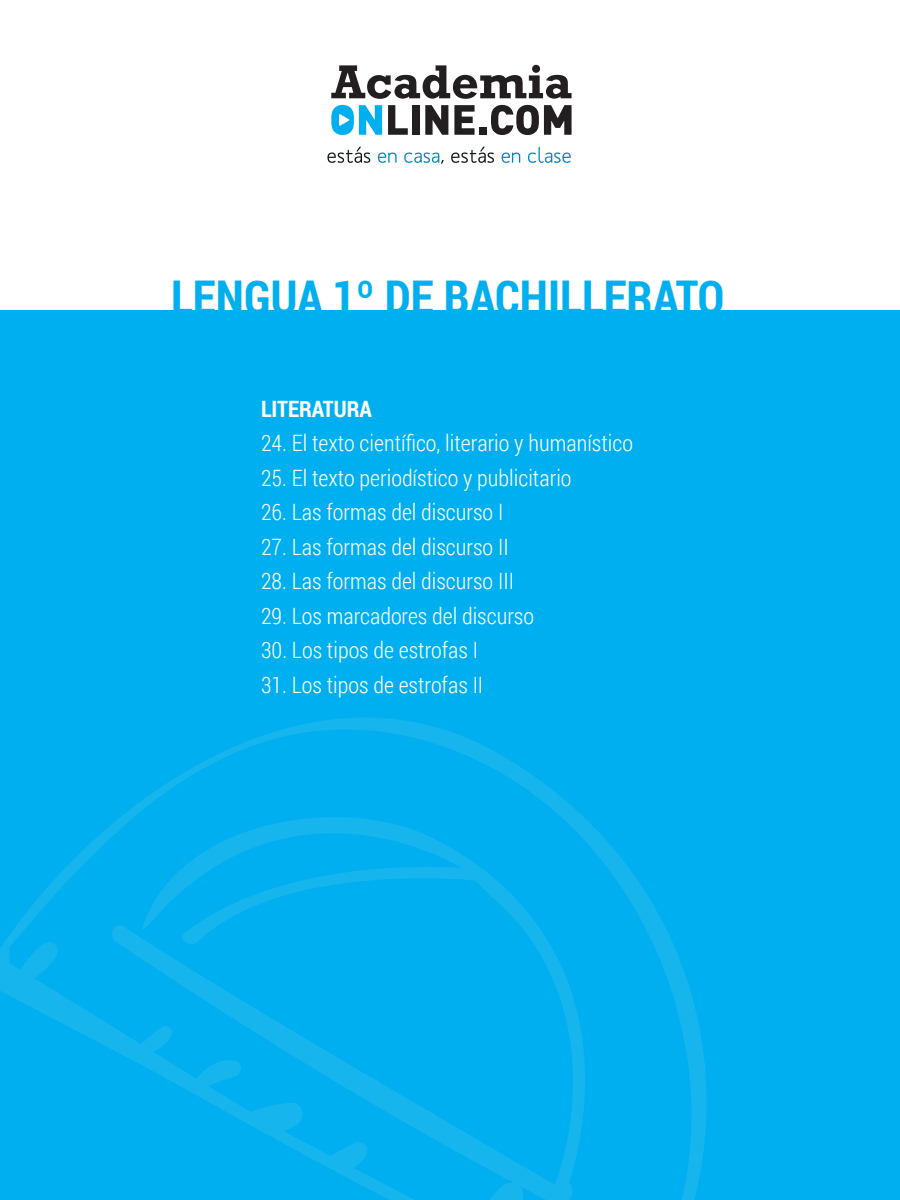
<style>
.page{position:relative;width:900px;height:1200px;background:#fff}
.page>*{position:absolute;margin:0;border:0;box-sizing:border-box;transform-origin:0 0}
.t1{font:700 46.5px "Roboto Condensed";color:#00afef}
.t2{font:300 22.5px "Roboto Condensed";color:#fff}
.t3{font:700 22.5px "Roboto Condensed";color:#fff}
</style>
<div class="page">
<div style="left:0;top:310px;width:900px;height:890px;background:#00afef"></div>
<svg style="left:0;top:718px;width:707px;height:482px"></svg>
<svg style="left:388px;top:105px;width:20px;height:30px"></svg>
<div style="left:412px;top:105px;width:7px;height:30px;background:#231f20"></div>
<svg style="left:425px;top:105px;width:23px;height:30px"></svg>
<svg style="left:454px;top:105px;width:21px;height:30px"></svg>
<div style="left:479px;top:127px;width:8px;height:8px;background:#231f20"></div>
<svg style="left:331px;top:105px;width:51px;height:30px"></svg>
<svg style="left:491px;top:105px;width:81px;height:30px"></svg>
<svg style="left:331px;top:65px;width:241px;height:34px"></svg>
<svg style="left:451px;top:147px;width:43px;height:16px"></svg>
<svg style="left:502px;top:153px;width:18px;height:10px"></svg>
<svg style="left:327px;top:147px;width:117px;height:17px"></svg>
<svg style="left:528px;top:147px;width:43px;height:16px"></svg>
<h1 class="t1" style="left:171px;top:265px;width:555px">LENGUA 1º DE BACHILLERATO</h1>
<p class="t3" style="left:261px;top:393px;width:112px">LITERATURA</p>
<p class="t2" style="left:261px;top:428px;width:374px">24. El texto científico, literario y humanístico</p>
<p class="t2" style="left:261px;top:462px;width:312px">25. El texto periodístico y publicitario</p>
<p class="t2" style="left:261px;top:497px;width:244px">26. Las formas del discurso I</p>
<p class="t2" style="left:261px;top:531px;width:249px">27. Las formas del discurso II</p>
<p class="t2" style="left:261px;top:566px;width:254px">28. Las formas del discurso III</p>
<p class="t2" style="left:261px;top:600px;width:275px">29. Los marcadores del discurso</p>
<p class="t2" style="left:261px;top:635px;width:219px">30. Los tipos de estrofas I</p>
<p class="t2" style="left:261px;top:669px;width:224px">31. Los tipos de estrofas II</p>
</div>
